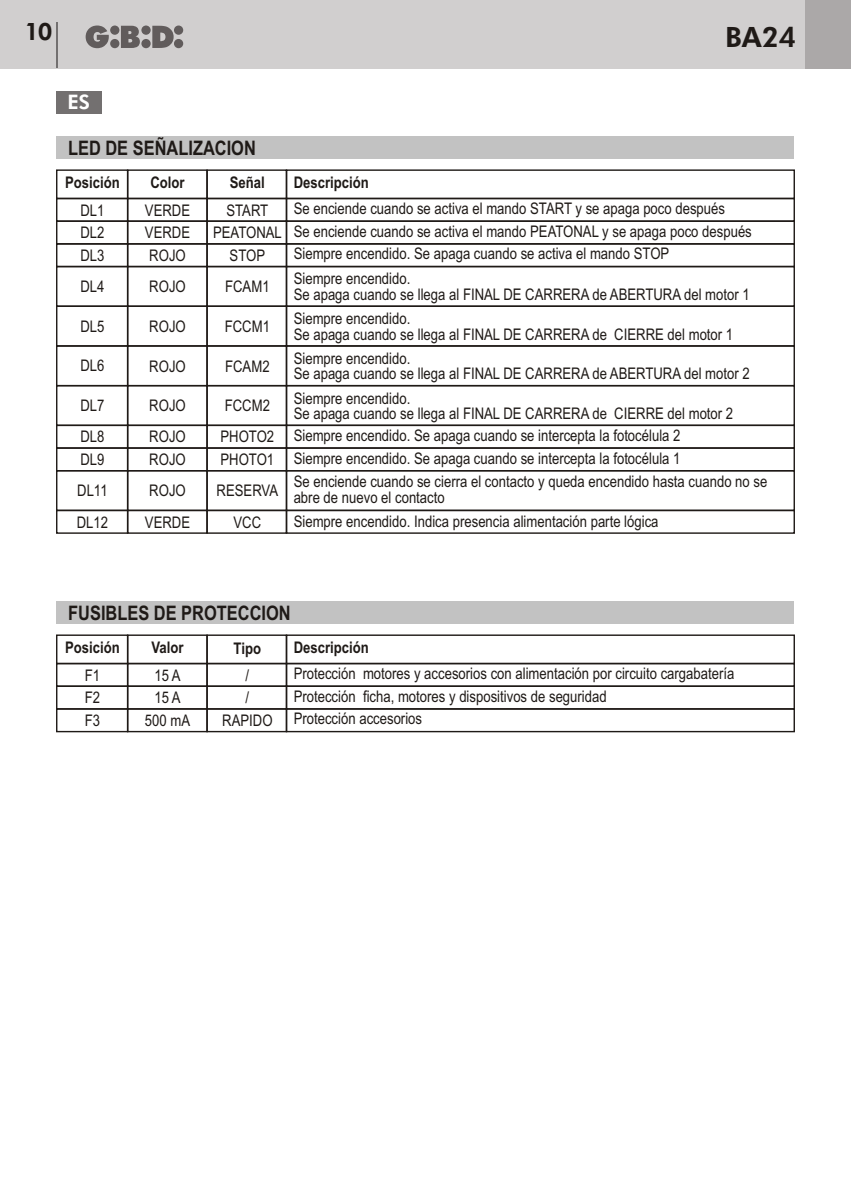
<style>
.page{position:relative;width:851px;height:1191px;background:#fff}
.page>*{position:absolute;margin:0;border:0;box-sizing:border-box;transform-origin:0 0}
.t1{font:800 28px "Futura BT";color:#1f1a17}
.t2{font:800 24px "Futura BT";color:#1f1a17}
.t3{font:700 20px "Arial Narrow";color:#1f1a17}
.t4{font:800 20px "Futura BT";color:#fff}
.t5{font:16px/22.6px "Arial Narrow";color:#1f1a17}
.t6{font:700 16px "Arial Narrow";color:#1f1a17}
</style>
<div class="page">
<div style="left:0;top:0;width:850px;height:68px;background:#d1cfcf"></div>
<div style="left:805px;top:0;width:45px;height:68px;background:#aba8a8"></div>
<svg style="left:86px;top:26px;width:97px;height:22px"></svg>
<hr style="left:56px;top:23px;width:2px;height:45px;background:#737070">
<hr style="left:850px;top:0;width:1px;height:68px;background:#aba8a8">
<div style="left:57px;top:91px;width:45px;height:22px;background:#737070"></div>
<div style="left:57px;top:136px;width:737px;height:23px;background:#c2c2c2"></div>
<div style="left:56px;top:169px;width:72px;height:30px;border:1px solid #1f1a17"></div>
<div style="left:56px;top:198px;width:72px;height:24px;border:1px solid #1f1a17"></div>
<div style="left:56px;top:220px;width:72px;height:24px;border:1px solid #1f1a17"></div>
<div style="left:56px;top:243px;width:72px;height:24px;border:1px solid #1f1a17"></div>
<div style="left:56px;top:424px;width:72px;height:25px;border:1px solid #1f1a17"></div>
<div style="left:56px;top:447px;width:72px;height:24px;border:1px solid #1f1a17"></div>
<div style="left:56px;top:510px;width:72px;height:24px;border:1px solid #1f1a17"></div>
<div style="left:56px;top:266px;width:72px;height:41px;border:1px solid #1f1a17"></div>
<div style="left:56px;top:305px;width:72px;height:42px;border:1px solid #1f1a17"></div>
<div style="left:56px;top:345px;width:72px;height:41px;border:1px solid #1f1a17"></div>
<div style="left:56px;top:385px;width:72px;height:41px;border:1px solid #1f1a17"></div>
<div style="left:56px;top:470px;width:72px;height:41px;border:1px solid #1f1a17"></div>
<div style="left:127px;top:169px;width:81px;height:30px;border:1px solid #1f1a17"></div>
<div style="left:127px;top:198px;width:81px;height:24px;border:1px solid #1f1a17"></div>
<div style="left:127px;top:220px;width:81px;height:24px;border:1px solid #1f1a17"></div>
<div style="left:127px;top:243px;width:81px;height:24px;border:1px solid #1f1a17"></div>
<div style="left:127px;top:424px;width:81px;height:25px;border:1px solid #1f1a17"></div>
<div style="left:127px;top:447px;width:81px;height:24px;border:1px solid #1f1a17"></div>
<div style="left:127px;top:510px;width:81px;height:24px;border:1px solid #1f1a17"></div>
<div style="left:127px;top:266px;width:81px;height:41px;border:1px solid #1f1a17"></div>
<div style="left:127px;top:305px;width:81px;height:42px;border:1px solid #1f1a17"></div>
<div style="left:127px;top:345px;width:81px;height:41px;border:1px solid #1f1a17"></div>
<div style="left:127px;top:385px;width:81px;height:41px;border:1px solid #1f1a17"></div>
<div style="left:127px;top:470px;width:81px;height:41px;border:1px solid #1f1a17"></div>
<div style="left:206px;top:169px;width:81px;height:30px;border:1px solid #1f1a17"></div>
<div style="left:206px;top:198px;width:81px;height:24px;border:1px solid #1f1a17"></div>
<div style="left:206px;top:220px;width:81px;height:24px;border:1px solid #1f1a17"></div>
<div style="left:206px;top:243px;width:81px;height:24px;border:1px solid #1f1a17"></div>
<div style="left:206px;top:424px;width:81px;height:25px;border:1px solid #1f1a17"></div>
<div style="left:206px;top:447px;width:81px;height:24px;border:1px solid #1f1a17"></div>
<div style="left:206px;top:510px;width:81px;height:24px;border:1px solid #1f1a17"></div>
<div style="left:206px;top:266px;width:81px;height:41px;border:1px solid #1f1a17"></div>
<div style="left:206px;top:305px;width:81px;height:42px;border:1px solid #1f1a17"></div>
<div style="left:206px;top:345px;width:81px;height:41px;border:1px solid #1f1a17"></div>
<div style="left:206px;top:385px;width:81px;height:41px;border:1px solid #1f1a17"></div>
<div style="left:206px;top:470px;width:81px;height:41px;border:1px solid #1f1a17"></div>
<div style="left:286px;top:169px;width:508px;height:30px;border:1px solid #1f1a17"></div>
<div style="left:286px;top:198px;width:508px;height:24px;border:1px solid #1f1a17"></div>
<div style="left:286px;top:220px;width:508px;height:24px;border:1px solid #1f1a17"></div>
<div style="left:286px;top:243px;width:508px;height:24px;border:1px solid #1f1a17"></div>
<div style="left:286px;top:447px;width:508px;height:24px;border:1px solid #1f1a17"></div>
<div style="left:286px;top:510px;width:508px;height:24px;border:1px solid #1f1a17"></div>
<div style="left:286px;top:266px;width:508px;height:41px;border:1px solid #1f1a17"></div>
<div style="left:286px;top:305px;width:508px;height:42px;border:1px solid #1f1a17"></div>
<div style="left:286px;top:345px;width:508px;height:41px;border:1px solid #1f1a17"></div>
<div style="left:286px;top:385px;width:508px;height:41px;border:1px solid #1f1a17"></div>
<div style="left:286px;top:470px;width:508px;height:41px;border:1px solid #1f1a17"></div>
<div style="left:57px;top:601px;width:737px;height:23px;background:#c2c2c2"></div>
<div style="left:56px;top:634px;width:72px;height:30px;border:1px solid #1f1a17"></div>
<div style="left:56px;top:663px;width:72px;height:24px;border:1px solid #1f1a17"></div>
<div style="left:56px;top:685px;width:72px;height:24px;border:1px solid #1f1a17"></div>
<div style="left:56px;top:708px;width:72px;height:24px;border:1px solid #1f1a17"></div>
<div style="left:127px;top:634px;width:81px;height:30px;border:1px solid #1f1a17"></div>
<div style="left:127px;top:663px;width:81px;height:24px;border:1px solid #1f1a17"></div>
<div style="left:127px;top:685px;width:81px;height:24px;border:1px solid #1f1a17"></div>
<div style="left:127px;top:708px;width:81px;height:24px;border:1px solid #1f1a17"></div>
<div style="left:206px;top:634px;width:81px;height:30px;border:1px solid #1f1a17"></div>
<div style="left:206px;top:663px;width:81px;height:24px;border:1px solid #1f1a17"></div>
<div style="left:206px;top:685px;width:81px;height:24px;border:1px solid #1f1a17"></div>
<div style="left:206px;top:708px;width:81px;height:24px;border:1px solid #1f1a17"></div>
<div style="left:286px;top:634px;width:508px;height:30px;border:1px solid #1f1a17"></div>
<div style="left:286px;top:663px;width:508px;height:24px;border:1px solid #1f1a17"></div>
<div style="left:286px;top:685px;width:508px;height:24px;border:1px solid #1f1a17"></div>
<div style="left:286px;top:708px;width:508px;height:24px;border:1px solid #1f1a17"></div>
<h2 class="t2" style="left:24px;top:22px;width:29px">10</h2>
<h1 class="t1" style="left:725px;top:26px;width:73px">BA24</h1>
<p class="t4" style="left:67px;top:94px;width:24px">ES</p>
<p class="t3" style="left:68px;top:140px;width:189px">LED DE SEÑALIZACION</p>
<p class="t6" style="left:65px;top:177px;width:56px">Posición</p>
<p class="t6" style="left:150px;top:177px;width:36px">Color</p>
<p class="t6" style="left:230px;top:177px;width:37px">Señal</p>
<p class="t6" style="left:293px;top:177px;width:77px">Descripción</p>
<p class="t5" style="left:293px;top:198px;width:459px">Se enciende cuando se activa el mando START y se apaga poco después<br>Se enciende cuando se activa el mando PEATONAL y se apaga poco después<br>Siempre encendido. Se apaga cuando se activa el mando STOP</p>
<p class="t5" style="left:293px;top:272px;width:457px;line-height:15.4px">Siempre encendido.<br>Se apaga cuando se llega al FINAL DE CARRERA de ABERTURA del motor 1</p>
<p class="t5" style="left:293px;top:312px;width:441px;line-height:15.4px">Siempre encendido.<br>Se apaga cuando se llega al FINAL DE CARRERA de CIERRE del motor 1</p>
<p class="t5" style="left:293px;top:352px;width:457px;line-height:15.4px">Siempre encendido.<br>Se apaga cuando se llega al FINAL DE CARRERA de ABERTURA del motor 2</p>
<p class="t5" style="left:293px;top:392px;width:441px;line-height:15.4px">Siempre encendido.<br>Se apaga cuando se llega al FINAL DE CARRERA de CIERRE del motor 2</p>
<p class="t5" style="left:213px;top:200px;width:70px;text-align:center">START<br>PEATONAL<br>STOP</p>
<p class="t5" style="left:225px;top:277px;width:46px">FCAM1</p>
<p class="t5" style="left:225px;top:316px;width:47px">FCCM1</p>
<p class="t5" style="left:225px;top:356px;width:46px">FCAM2</p>
<p class="t5" style="left:225px;top:396px;width:47px">FCCM2</p>
<p class="t5" style="left:80px;top:200px;width:26px;text-align:justify">DL1<br>DL2<br>DL3</p>
<p class="t5" style="left:80px;top:277px;width:26px">DL4</p>
<p class="t5" style="left:80px;top:316px;width:26px">DL5</p>
<p class="t5" style="left:80px;top:356px;width:26px">DL6</p>
<p class="t5" style="left:80px;top:396px;width:26px">DL7</p>
<p class="t5" style="left:145px;top:200px;width:47px;text-align:justify">VERDE VERDE ROJO</p>
<p class="t5" style="left:149px;top:277px;width:38px">ROJO</p>
<p class="t5" style="left:149px;top:316px;width:38px">ROJO</p>
<p class="t5" style="left:149px;top:356px;width:38px">ROJO</p>
<p class="t5" style="left:149px;top:396px;width:38px">ROJO</p>
<p class="t5" style="left:80px;top:427px;width:26px">DL8<br>DL9</p>
<p class="t5" style="left:149px;top:427px;width:38px">ROJO<br>ROJO</p>
<p class="t5" style="left:220px;top:427px;width:55px">PHOTO2<br>PHOTO1</p>
<p class="t5" style="left:293px;top:425px;width:388px">Siempre encendido. Se apaga cuando se intercepta la fotocélula 2<br>Siempre encendido. Se apaga cuando se intercepta la fotocélula 1</p>
<p class="t5" style="left:77px;top:481px;width:32px">DL11</p>
<p class="t5" style="left:149px;top:481px;width:38px">ROJO</p>
<p class="t5" style="left:216px;top:481px;width:63px">RESERVA</p>
<p class="t5" style="left:293px;top:475px;width:475px;line-height:15.4px">Se enciende cuando se cierra el contacto y queda encendido hasta cuando no se abre de nuevo el contacto</p>
<p class="t5" style="left:77px;top:512px;width:33px">DL12</p>
<p class="t5" style="left:145px;top:512px;width:47px">VERDE</p>
<p class="t5" style="left:233px;top:512px;width:29px">VCC</p>
<p class="t5" style="left:293px;top:512px;width:366px">Siempre encendido. Indica presencia alimentación parte lógica</p>
<p class="t3" style="left:68px;top:605px;width:224px">FUSIBLES DE PROTECCION</p>
<p class="t6" style="left:65px;top:641px;width:56px">Posición</p>
<p class="t6" style="left:151px;top:641px;width:34px">Valor</p>
<p class="t6" style="left:233px;top:642px;width:29px">Tipo</p>
<p class="t6" style="left:293px;top:641px;width:77px">Descripción</p>
<p class="t5" style="left:293px;top:663px;width:442px">Protección motores y accesorios con alimentación por circuito cargabatería<br>Protección ficha, motores y dispositivos de seguridad<br>Protección accesorios</p>
<p class="t5" style="left:85px;top:665px;width:17px;text-align:justify">F1<br>F2<br>F3</p>
<p class="t5" style="left:145px;top:665px;width:47px;text-align:center">15 A<br>15 A<br>500 mA</p>
<p class="t5" style="left:222px;top:665px;width:52px;text-align:center">/<br>/<br>RAPIDO</p>
</div>
